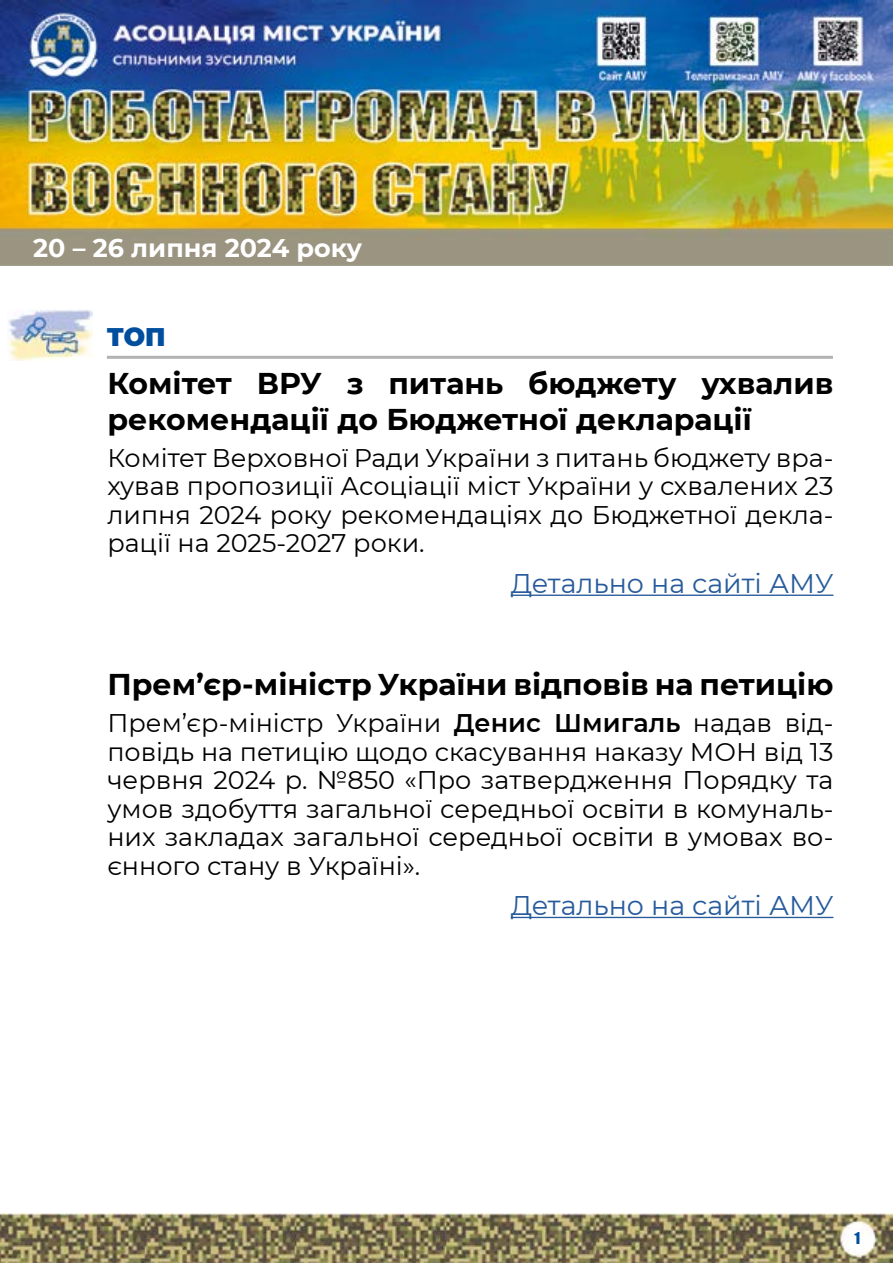
<style>
.page{position:relative;width:893px;height:1263px;background:#fff}
.page>*{position:absolute;margin:0;border:0;box-sizing:border-box;transform-origin:0 0}
.t1{font:700 30px/36px "Montserrat";color:#000}
.t2{font:27px "Montserrat";color:#275b9b}
.t3{font:25.5px/28.5px "Montserrat";color:#000;text-align:justify}
.t4{font:700 25.5px "Montserrat";color:#fff}
.t5{font:900 25.5px "Montserrat";color:#004e9d}
.t6{font:15px "Impact";color:#004e9d}
.s1{font-weight:600}
</style>
<div class="page">
<img style="left:0;top:1213px;width:893px;height:50px">
<img style="left:0;top:1px;width:893px;height:265px">
<img style="left:8px;top:309px;width:85px;height:51px">
<hr style="left:107px;top:356px;width:726px;height:3px;background:#b3b2b2">
<hr style="left:511px;top:594px;width:322px;height:2px;background:#275b9b">
<hr style="left:511px;top:917px;width:322px;height:1px;background:#275b9b">
<p class="t4" style="left:33px;top:229px;width:330px">20 – 26 липня 2024 року</p>
<p class="t5" style="left:107px;top:318px;width:60px">ТОП</p>
<p class="t1" style="left:107px;top:364px;width:728px">Комітет ВРУ з питань бюджету ухвалив рекомендації до Бюджетної декларації</p>
<p class="t3" style="left:107px;top:443px;width:728px">Комітет Верховної Ради України з питань бюджету вра&shy;хував пропозиції Асоціації міст України у схвалених 23 липня 2024 року рекомендаціях до Бюджетної декла&shy;рації на 2025-2027 роки.</p>
<p class="t2" style="left:511px;top:565px;width:324px">Детально на сайті АМУ</p>
<p class="t1" style="left:107px;top:665px;width:728px">Прем’єр-міністр України відповів на петицію</p>
<p class="t3" style="left:107px;top:708px;width:728px">Прем’єр-міністр України <span class="s1">Денис Шмигаль</span> надав від&shy;повідь на петицію щодо скасування наказу МОН від 13 червня 2024 р. №850 «Про затвердження Порядку та умов здобуття загальної середньої освіти в комуналь&shy;них закладах загальної середньої освіти в умовах во&shy;єнного стану в Україні».</p>
<p class="t2" style="left:511px;top:887px;width:324px">Детально на сайті АМУ</p>
<p class="t6" style="left:855px;top:1226px;width:7px">1</p>
</div>
